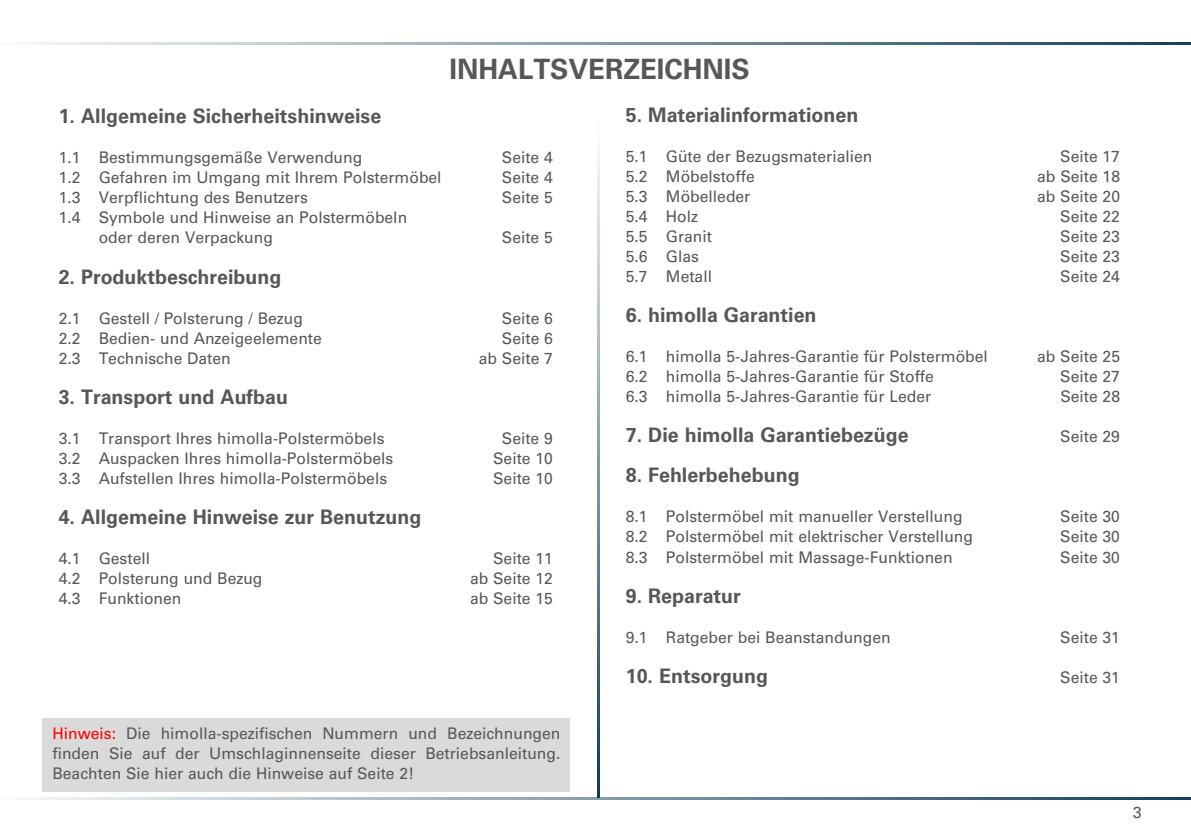
<style>
.page{position:relative;width:1191px;height:840px;background:#fff}
.page>*{position:absolute;margin:0;border:0;box-sizing:border-box;transform-origin:0 0}
.t1{font:700 28px "Univers";color:#575756}
.t2{font:700 20px "Univers";color:#575756}
.t3{font:16px/20px "Univers";color:#575756}
.s1{color:#f00}
</style>
<div class="page">
<svg style="left:26px;top:43px;width:1165px;height:2px;background:#859aa9"></svg>
<svg style="left:26px;top:797px;width:1165px;height:2px;background:#849aa9"></svg>
<svg style="left:597px;top:149px;width:2px;height:648px"></svg>
<div style="left:42px;top:718px;width:527px;height:73px;background:#dadada"></div>
<h1 class="t1" style="left:449px;top:53px;width:302px">INHALTSVERZEICHNIS</h1>
<p class="t2" style="left:59px;top:104px;width:324px">1. Allgemeine Sicherheitshinweise</p>
<p class="t3" style="left:59px;top:148px;width:305px">1.1 Bestimmungsgemäße Verwendung</p>
<p class="t3" style="left:502px;top:148px;width:52px">Seite 4</p>
<p class="t3" style="left:59px;top:168px;width:384px">1.2 Gefahren im Umgang mit Ihrem Polstermöbel</p>
<p class="t3" style="left:502px;top:168px;width:52px">Seite 4</p>
<p class="t3" style="left:59px;top:188px;width:251px">1.3 Verpflichtung des Benutzers</p>
<p class="t3" style="left:502px;top:188px;width:52px">Seite 5</p>
<p class="t3" style="left:99px;top:208px;width:310px;text-indent:-40px">1.4 Symbole und Hinweise an Polstermöbeln oder deren Verpackung</p>
<p class="t3" style="left:502px;top:228px;width:52px">Seite 5</p>
<p class="t2" style="left:59px;top:264px;width:224px">2. Produktbeschreibung</p>
<p class="t3" style="left:59px;top:308px;width:246px">2.1 Gestell / Polsterung / Bezug</p>
<p class="t3" style="left:502px;top:308px;width:52px">Seite 6</p>
<p class="t3" style="left:59px;top:328px;width:265px">2.2 Bedien- und Anzeigeelemente</p>
<p class="t3" style="left:502px;top:328px;width:52px">Seite 6</p>
<p class="t3" style="left:59px;top:348px;width:173px">2.3 Technische Daten</p>
<p class="t3" style="left:479px;top:348px;width:76px">ab Seite 7</p>
<p class="t2" style="left:59px;top:384px;width:231px">3. Transport und Aufbau</p>
<p class="t3" style="left:59px;top:428px;width:327px">3.1 Transport Ihres himolla-Polstermöbels</p>
<p class="t3" style="left:502px;top:428px;width:52px">Seite 9</p>
<p class="t3" style="left:59px;top:448px;width:336px">3.2 Auspacken Ihres himolla-Polstermöbels</p>
<p class="t3" style="left:493px;top:448px;width:61px">Seite 10</p>
<p class="t3" style="left:59px;top:468px;width:330px">3.3 Aufstellen Ihres himolla-Polstermöbels</p>
<p class="t3" style="left:493px;top:468px;width:61px">Seite 10</p>
<p class="t2" style="left:59px;top:504px;width:364px">4. Allgemeine Hinweise zur Benutzung</p>
<p class="t3" style="left:59px;top:548px;width:93px">4.1 Gestell</p>
<p class="t3" style="left:493px;top:548px;width:61px">Seite 11</p>
<p class="t3" style="left:59px;top:568px;width:205px">4.2 Polsterung und Bezug</p>
<p class="t3" style="left:470px;top:568px;width:84px">ab Seite 12</p>
<p class="t3" style="left:59px;top:588px;width:124px">4.3 Funktionen</p>
<p class="t3" style="left:470px;top:588px;width:84px">ab Seite 15</p>
<p class="t2" style="left:626px;top:103px;width:234px">5. Materialinformationen</p>
<p class="t3" style="left:626px;top:146px;width:248px">5.1 Güte der Bezugsmaterialien</p>
<p class="t3" style="left:1060px;top:146px;width:61px">Seite 17</p>
<p class="t3" style="left:626px;top:166px;width:130px">5.2 Möbelstoffe</p>
<p class="t3" style="left:1037px;top:166px;width:84px">ab Seite 18</p>
<p class="t3" style="left:626px;top:186px;width:126px">5.3 Möbelleder</p>
<p class="t3" style="left:1037px;top:186px;width:84px">ab Seite 20</p>
<p class="t3" style="left:626px;top:206px;width:74px">5.4 Holz</p>
<p class="t3" style="left:1060px;top:206px;width:61px">Seite 22</p>
<p class="t3" style="left:626px;top:226px;width:88px">5.5 Granit</p>
<p class="t3" style="left:1060px;top:226px;width:61px">Seite 23</p>
<p class="t3" style="left:626px;top:246px;width:75px">5.6 Glas</p>
<p class="t3" style="left:1060px;top:246px;width:61px">Seite 23</p>
<p class="t3" style="left:626px;top:266px;width:88px">5.7 Metall</p>
<p class="t3" style="left:1060px;top:266px;width:61px">Seite 24</p>
<p class="t2" style="left:626px;top:303px;width:192px">6. himolla Garantien</p>
<p class="t3" style="left:626px;top:346px;width:363px">6.1 himolla 5-Jahres-Garantie für Polstermöbel</p>
<p class="t3" style="left:1037px;top:346px;width:84px">ab Seite 25</p>
<p class="t3" style="left:626px;top:366px;width:309px">6.2 himolla 5-Jahres-Garantie für Stoffe</p>
<p class="t3" style="left:1060px;top:366px;width:61px">Seite 27</p>
<p class="t3" style="left:626px;top:386px;width:307px">6.3 himolla 5-Jahres-Garantie für Leder</p>
<p class="t3" style="left:1060px;top:386px;width:61px">Seite 28</p>
<p class="t2" style="left:626px;top:423px;width:284px">7. Die himolla Garantiebezüge</p>
<p class="t3" style="left:1060px;top:426px;width:61px">Seite 29</p>
<p class="t2" style="left:626px;top:463px;width:175px">8. Fehlerbehebung</p>
<p class="t3" style="left:626px;top:506px;width:338px">8.1 Polstermöbel mit manueller Verstellung</p>
<p class="t3" style="left:1060px;top:506px;width:61px">Seite 30</p>
<p class="t3" style="left:626px;top:526px;width:349px">8.2 Polstermöbel mit elektrischer Verstellung</p>
<p class="t3" style="left:1060px;top:526px;width:61px">Seite 30</p>
<p class="t3" style="left:626px;top:546px;width:328px">8.3 Polstermöbel mit Massage-Funktionen</p>
<p class="t3" style="left:1060px;top:546px;width:61px">Seite 30</p>
<p class="t2" style="left:626px;top:583px;width:116px">9. Reparatur</p>
<p class="t3" style="left:626px;top:626px;width:266px">9.1 Ratgeber bei Beanstandungen</p>
<p class="t3" style="left:1060px;top:626px;width:61px">Seite 31</p>
<p class="t2" style="left:626px;top:663px;width:144px">10. Entsorgung</p>
<p class="t3" style="left:1060px;top:666px;width:61px">Seite 31</p>
<p class="t3" style="left:52px;top:723px;width:509px;text-align:justify"><span class="s1">Hinweis:</span> Die himolla-spezifischen Nummern und Bezeichnungen finden Sie auf der Umschlaginnenseite dieser Betriebsanleitung.<br>Beachten Sie hier auch die Hinweise auf Seite 2!</p>
<p class="t3" style="left:1132px;top:801px;width:10px">3</p>
</div>
